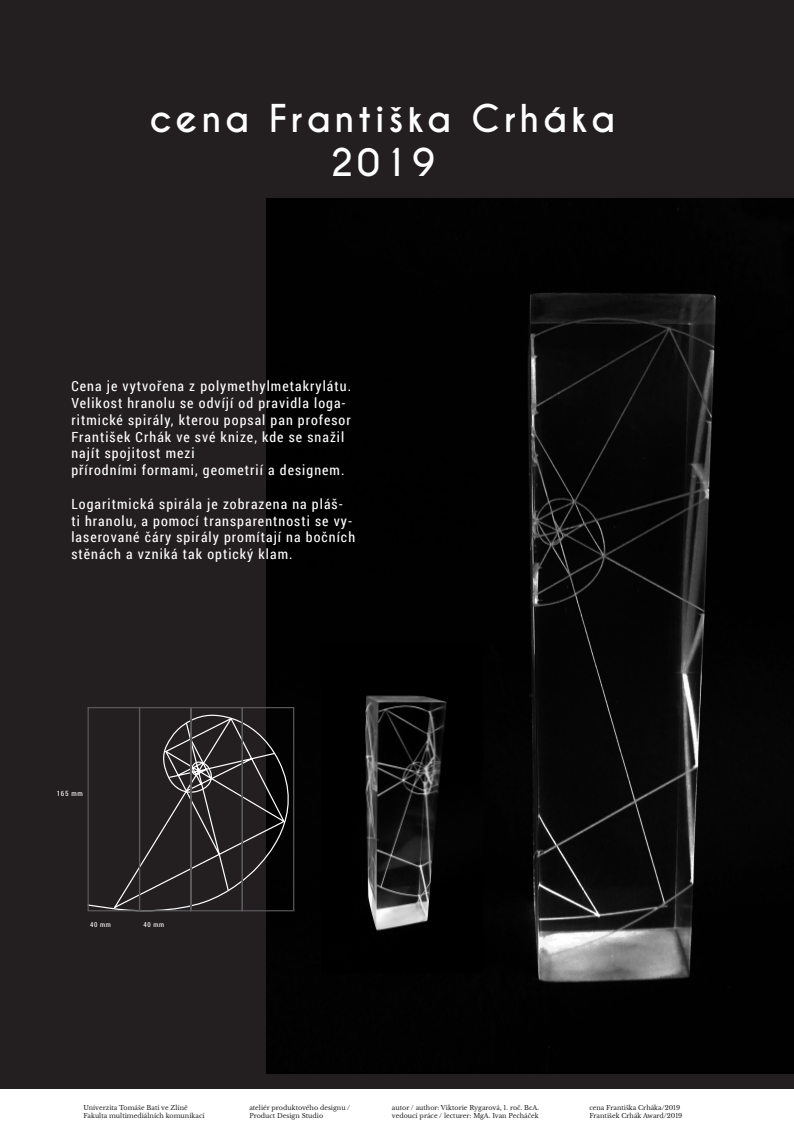
<style>
.page{position:relative;width:794px;height:1134px;background:#fff}
.page>*{position:absolute;margin:0;border:0;box-sizing:border-box;transform-origin:0 0}
.t1{font:700 36px "Caviar Dreams";letter-spacing:.1em;color:#fff}
.t2{font:14px/16.8px "Roboto Condensed";letter-spacing:.075em;color:#fff}
.t3{font:7.2px "Roboto Condensed";color:#fff}
.t4{font:6.8px "Roboto Condensed";letter-spacing:.09em;color:#fff}
.t5{font:6.4px "Libre Baskerville";color:#231f20}
</style>
<div class="page">
<div style="left:0;top:0;width:794px;height:1088px;background:#231f20"></div>
<img style="left:266px;top:198px;width:528px;height:876px">
<img style="left:321px;top:646px;width:162px;height:327px">
<div style="left:266px;top:713px;width:42px;height:200px;background:#020202"></div>
<svg style="left:87px;top:706px;width:208px;height:206px"></svg>
<p class="t1" style="left:150px;top:97px;width:467px">cena Františka Crháka</p>
<p class="t1" style="left:330px;top:140px;width:106px">2019</p>
<p class="t2" style="left:71px;top:377px;width:281px">Cena je vytvořena z polymethylmetakrylátu.</p>
<p class="t2" style="left:71px;top:394px;width:281px">Velikost hranolu se odvíjí od pravidla loga&shy;ritmické spirály, kterou popsal pan profesor František Crhák ve své knize, kde se snažil najít spojitost mezi</p>
<p class="t2" style="left:71px;top:461px;width:275px">přírodními formami, geometrií a designem.</p>
<p class="t2" style="left:71px;top:495px;width:285px">Logaritmická spirála je zobrazena na pláš-<br>ti hranolu, a pomocí transparentnosti se vy&shy;laserované čáry spirály promítají na bočních stěnách a vzniká tak optický klam.</p>
<p class="t3" style="left:57px;top:788px;width:28px">165 mm</p>
<p class="t4" style="left:90px;top:920px;width:22px">40 mm</p>
<p class="t4" style="left:144px;top:920px;width:22px">40 mm</p>
<p class="t5" style="left:83px;top:1104px;width:106px">Univerzita Tomáše Bati ve Zlíně</p>
<p class="t5" style="left:83px;top:1112px;width:123px">Fakulta multimediálních komunikací</p>
<p class="t5" style="left:249px;top:1104px;width:102px">ateliér produktového designu /</p>
<p class="t5" style="left:249px;top:1112px;width:75px">Product Design Studio</p>
<p class="t5" style="left:392px;top:1104px;width:149px">autor / author: Viktorie Rygarová, 1. roč. BcA.</p>
<p class="t5" style="left:392px;top:1112px;width:148px">vedoucí práce / lecturer: MgA. Ivan Pecháček</p>
<p class="t5" style="left:589px;top:1104px;width:92px">cena Františka Crháka/2019</p>
<p class="t5" style="left:589px;top:1112px;width:94px">František Crhák Award/2019</p>
</div>
